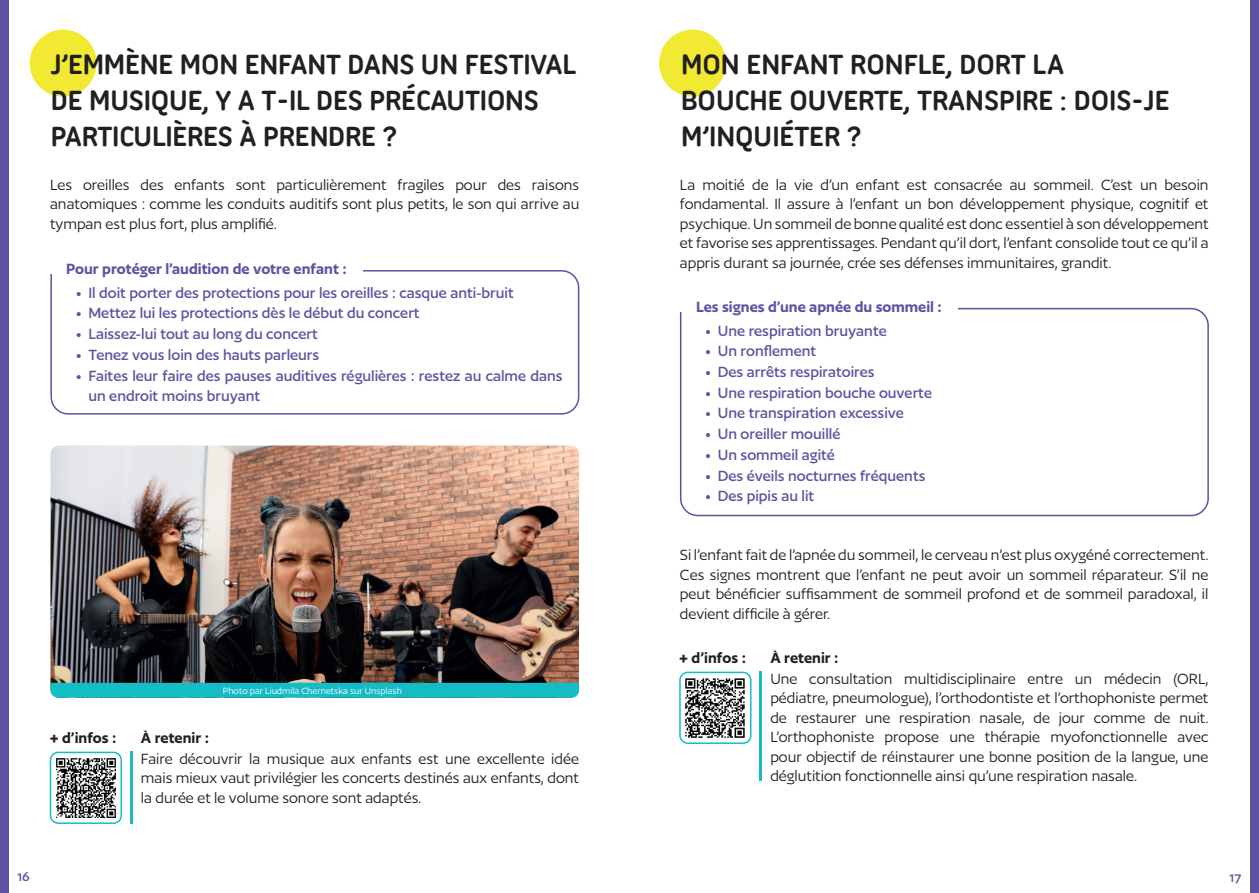
<style>
.page{position:relative;width:1259px;height:893px;background:#fff}
.page>*{position:absolute;margin:0;border:0;box-sizing:border-box;transform-origin:0 0}
.t1{font:700 30px/36px "Ubuntu Titling";letter-spacing:-.03em;color:#231f20}
.t2{font:17.25px/19.5px "Author";color:#231f20;text-align:justify}
.t3{font:500 17.25px/20.7px "Author";color:#6151a2}
.t4{font:600 17.25px "Author";color:#6151a2}
.t5{font:600 17.25px "Author";color:#231f20}
.t6{font:500 15px "Author";color:#6151a2}
.t7{font:10.5px "Author";color:#fff}
</style>
<div class="page">
<div style="left:0;top:0;width:9px;height:893px;background:#6151a2"></div>
<div style="left:1250px;top:0;width:9px;height:893px;background:#6151a2"></div>
<div style="left:30px;top:30px;width:66px;height:66px;background:#f1e932;border-radius:50%"></div>
<div style="left:659px;top:30px;width:67px;height:66px;background:#f1e932;border-radius:50%"></div>
<img style="left:50px;top:445px;width:529px;height:238px">
<svg style="left:50px;top:683px;width:529px;height:15px;background:#17bac4"></svg>
<svg style="left:50px;top:270px;width:530px;height:145px"></svg>
<div style="left:50px;top:260px;width:313px;height:14px;background:#fff"></div>
<svg style="left:679px;top:307px;width:530px;height:210px"></svg>
<div style="left:679px;top:298px;width:279px;height:14px;background:#fff"></div>
<div style="left:679px;top:672px;width:72px;height:72px;border:2px solid #14bcc6;border-radius:8px"></div>
<img style="left:685px;top:678px;width:59px;height:60px">
<hr style="left:760px;top:672px;width:2px;height:109px;background:#14bcc6">
<div style="left:50px;top:752px;width:72px;height:72px;border:2px solid #14bcc6;border-radius:8px"></div>
<img style="left:56px;top:758px;width:60px;height:59px">
<hr style="left:130px;top:752px;width:2px;height:72px;background:#14bcc6">
<h1 class="t1" style="left:50px;top:46px;width:527px">J’EMMÈNE MON ENFANT DANS UN FESTIVAL<br>DE MUSIQUE, Y A T-IL DES PRÉCAUTIONS<br>PARTICULIÈRES À PRENDRE ?</h1>
<p class="t2" style="left:50px;top:175px;width:531px">Les oreilles des enfants sont particulièrement fragiles pour des raisons anatomiques : comme les conduits auditifs sont plus petits, le son qui arrive au tympan est plus fort, plus amplifié.</p>
<p class="t4" style="left:66px;top:260px;width:282px">Pour protéger l’audition de votre enfant :</p>
<p class="t3" style="left:76px;top:282px;width:439px">• Il doit porter des protections pour les oreilles : casque anti-bruit</p>
<p class="t3" style="left:76px;top:303px;width:345px">• Mettez lui les protections dès le début du concert</p>
<p class="t3" style="left:76px;top:323px;width:244px">• Laissez-lui tout au long du concert</p>
<p class="t3" style="left:76px;top:344px;width:245px">• Tenez vous loin des hauts parleurs</p>
<p class="t3" style="left:88px;top:365px;width:475px;text-indent:-13px">• Faites leur faire des pauses auditives régulières : restez au calme dans un endroit moins bruyant</p>
<p class="t7" style="left:223px;top:686px;width:180px">Photo par Liudmila Chernetska sur Unsplash</p>
<p class="t5" style="left:50px;top:729px;width:68px">+ d’infos :</p>
<p class="t5" style="left:141px;top:729px;width:70px">À retenir :</p>
<p class="t2" style="left:141px;top:748px;width:439px">Faire découvrir la musique aux enfants est une excellente idée mais mieux vaut privilégier les concerts destinés aux enfants, dont la durée et le volume sonore sont adaptés.</p>
<h1 class="t1" style="left:681px;top:46px;width:491px">MON ENFANT RONFLE, DORT LA<br>BOUCHE OUVERTE, TRANSPIRE : DOIS-JE<br>M’INQUIÉTER ?</h1>
<p class="t2" style="left:680px;top:175px;width:530px">La moitié de la vie d’un enfant est consacrée au sommeil. C’est un besoin fondamental. Il assure à l’enfant un bon développement physique, cognitif et psychique. Un sommeil de bonne qualité est donc essentiel à son développement et favorise ses apprentissages. Pendant qu’il dort, l’enfant consolide tout ce qu’il a appris durant sa journée, crée ses défenses immunitaires, grandit.</p>
<p class="t4" style="left:696px;top:298px;width:247px">Les signes d’une apnée du sommeil :</p>
<p class="t3" style="left:705px;top:320px;width:183px">• Une respiration bruyante</p>
<p class="t3" style="left:705px;top:341px;width:112px">• Un ronflement</p>
<p class="t3" style="left:705px;top:361px;width:171px">• Des arrêts respiratoires</p>
<p class="t3" style="left:705px;top:382px;width:228px">• Une respiration bouche ouverte</p>
<p class="t3" style="left:705px;top:403px;width:200px">• Une transpiration excessive</p>
<p class="t3" style="left:705px;top:423px;width:137px">• Un oreiller mouillé</p>
<p class="t3" style="left:705px;top:444px;width:131px">• Un sommeil agité</p>
<p class="t3" style="left:705px;top:465px;width:222px">• Des éveils nocturnes fréquents</p>
<p class="t3" style="left:705px;top:486px;width:111px">• Des pipis au lit</p>
<p class="t2" style="left:680px;top:545px;width:530px">Si l’enfant fait de l’apnée du sommeil, le cerveau n’est plus oxygéné correctement.<br>Ces signes montrent que l’enfant ne peut avoir un sommeil réparateur. S’il ne peut bénéficier suffisamment de sommeil profond et de sommeil paradoxal, il devient difficile à gérer.</p>
<p class="t5" style="left:679px;top:649px;width:68px">+ d’infos :</p>
<p class="t5" style="left:770px;top:649px;width:70px">À retenir :</p>
<p class="t2" style="left:770px;top:668px;width:440px">Une consultation multidisciplinaire entre un médecin (ORL, pédiatre, pneumologue), l’orthodontiste et l’orthophoniste permet de restaurer une respiration nasale, de jour comme de nuit.<br>L’orthophoniste propose une thérapie myofonctionnelle avec pour objectif de réinstaurer une bonne position de la langue, une déglutition fonctionnelle ainsi qu’une respiration nasale.</p>
<p class="t6" style="left:17px;top:869px;width:14px">16</p>
<p class="t6" style="left:1229px;top:870px;width:14px">17</p>
</div>
